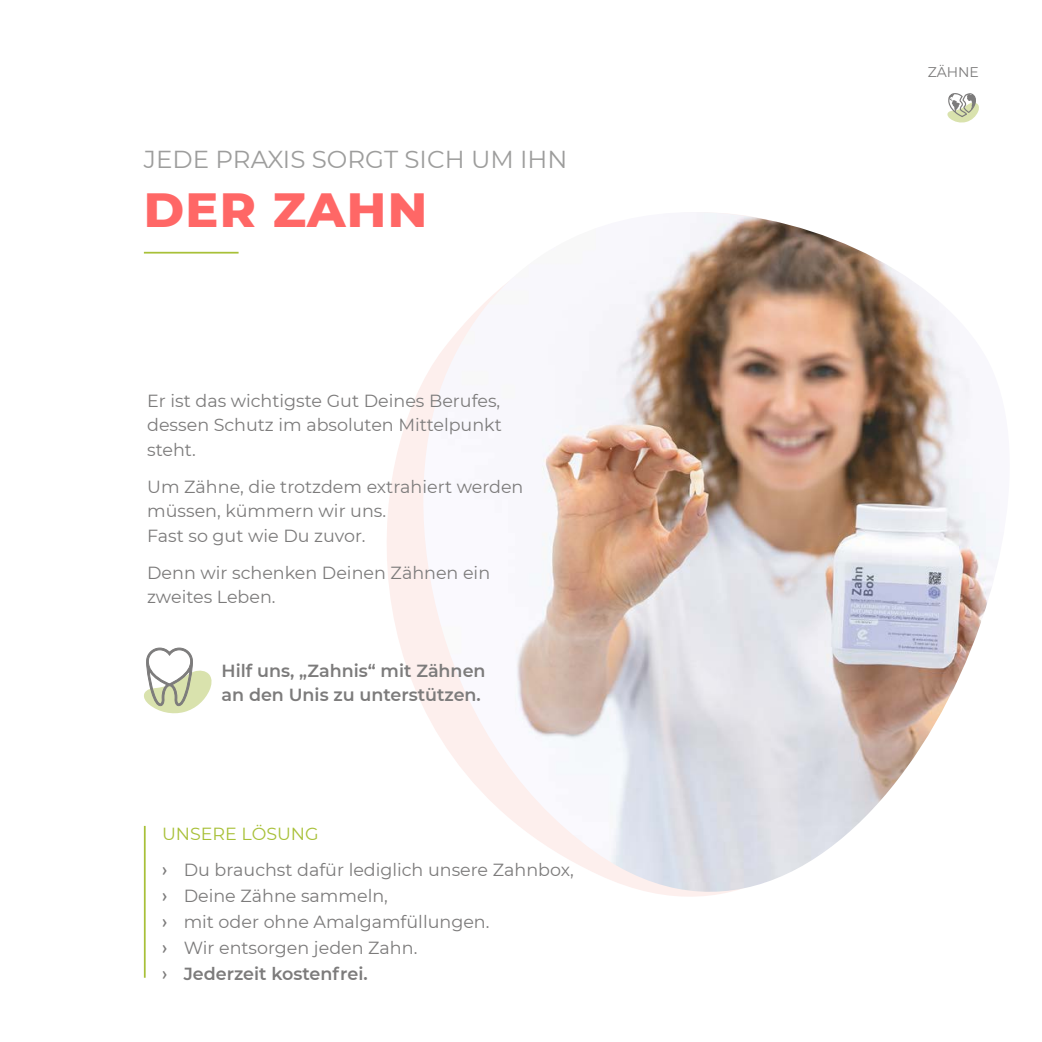
<style>
.page{position:relative;width:1042px;height:1042px;background:#fff}
.page>*{position:absolute;margin:0;border:0;box-sizing:border-box;transform-origin:0 0}
.t1{font:800 49px "Montserrat";letter-spacing:.025em;color:#ff6766}
.t2{font:24.5px "Montserrat";color:#9d9d9c}
.t3{font:17.5px/24.5px "Montserrat";color:#7c7b7b}
.t4{font:600 17.5px/24.5px "Montserrat";color:#7c7b7b}
.t5{font:14px "Montserrat";color:#7c7b7b}
.s1{color:#a8c038}
.s2{font-family:"Ubuntu"}
.s3{font-weight:600}
</style>
<div class="page">
<svg style="left:387px;top:387px;width:330px;height:510px"></svg>
<img style="left:421px;top:212px;width:578px;height:682px">
<svg style="left:947px;top:93px;width:32px;height:30px"></svg>
<hr style="left:144px;top:252px;width:95px;height:2px;background:#a8c038">
<hr style="left:144px;top:826px;width:2px;height:151px;background:#a8c038">
<svg style="left:144px;top:648px;width:68px;height:66px"></svg>
<h2 class="t2" style="left:144px;top:142px;width:425px">JEDE PRAXIS SORGT SICH UM IHN</h2>
<h1 class="t1" style="left:144px;top:173px;width:285px">DER ZAHN</h1>
<p class="t3" style="left:147px;top:388px;width:356px;text-align:justify">Er ist das wichtigste Gut Deines Berufes, dessen Schutz im absoluten Mittelpunkt steht.</p>
<p class="t3" style="left:147px;top:473px;width:378px">Um Zähne, die trotzdem extrahiert werden müssen, kümmern wir uns.<br>Fast so gut wie Du zuvor.</p>
<p class="t3" style="left:147px;top:559px;width:344px">Denn wir schenken Deinen Zähnen ein zweites Leben.</p>
<p class="t4" style="left:222px;top:657px;width:265px">Hilf uns, „Zahnis“ mit Zähnen an den Unis zu unterstützen.</p>
<p class="t3" style="left:162px;top:815px;width:413px;line-height:35.9px"><span class="s1">UNSERE LÖSUNG<br></span><span class="s2">›</span> Du brauchst dafür lediglich unsere Zahnbox,</p>
<p class="t3" style="left:162px;top:882px;width:329px;line-height:25.9px"><span class="s2">›</span> Deine Zähne sammeln,<br><span class="s2">›</span> mit oder ohne Amalgamfüllungen. <span class="s2">›</span> Wir entsorgen jeden Zahn.<br><span class="s2">›</span> <span class="s3">Jederzeit kostenfrei.</span></p>
<p class="t5" style="left:927px;top:62px;width:53px">ZÄHNE</p>
</div>
